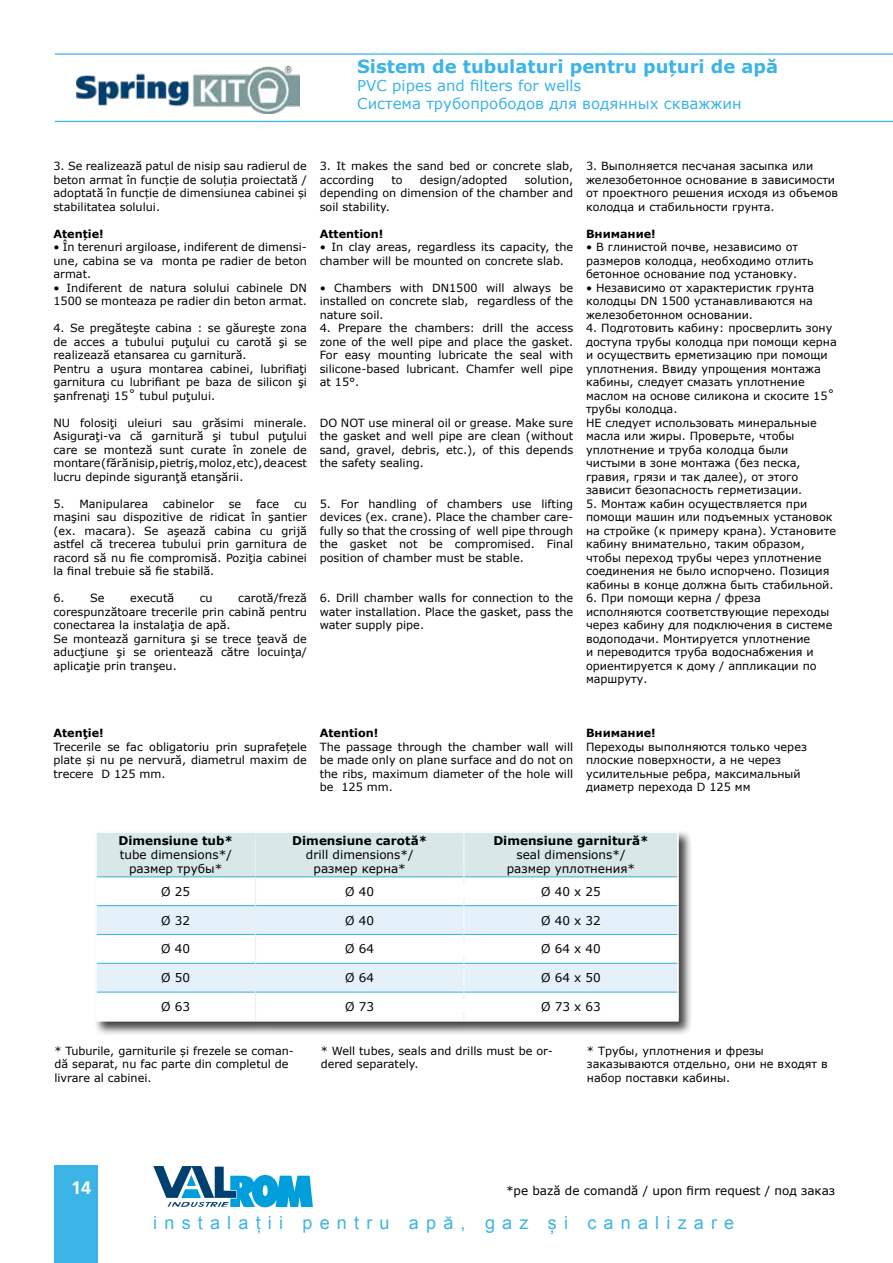
<style>
.page{position:relative;width:893px;height:1263px;background:#fff}
.page>*{position:absolute;margin:0;border:0;box-sizing:border-box;transform-origin:0 0}
.t1{font:18px "Arial";letter-spacing:.4em;color:#3cb4e7}
.t2{font:700 18px "Verdana";color:#3cb4e7}
.t3{font:700 18px "Frutiger";color:#fff}
.t4{font:15px/18px "Verdana";color:#3cb4e7}
.t5{font:12px/14.4px "Verdana";color:#000;text-align:center}
.t6{font:700 12px "Verdana";color:#000}
.t7{font:11.25px/13.5px "Verdana";color:#000}
.t8{font:700 11.25px "Verdana";color:#000}
</style>
<div class="page">
<svg style="left:153px;top:1166px;width:160px;height:41px"></svg>
<div style="left:54px;top:1165px;width:44px;height:98px;background:#3cb4e7"></div>
<img style="left:77px;top:67px;width:222px;height:47px">
<hr style="left:55px;top:53px;width:838px;height:2px;background:#3cb4e7">
<hr style="left:55px;top:121px;width:838px;height:1px;background:#3cb4e7">
<div style="left:93px;top:829px;width:600px;height:207px;background:#000;opacity:.75"></div>
<hr style="left:95px;top:833px;width:2px;height:44px;background:#fff">
<hr style="left:95px;top:1020px;width:161px;height:2px;background:#fff">
<hr style="left:256px;top:1020px;width:208px;height:2px;background:#fff">
<hr style="left:464px;top:1020px;width:215px;height:2px;background:#fff">
<hr style="left:95px;top:831px;width:161px;height:2px;background:#fff">
<hr style="left:256px;top:831px;width:208px;height:2px;background:#fff">
<hr style="left:464px;top:831px;width:215px;height:2px;background:#fff">
<hr style="left:677px;top:833px;width:2px;height:44px;background:#fff">
<hr style="left:95px;top:877px;width:2px;height:29px;background:#fff">
<hr style="left:677px;top:877px;width:2px;height:29px;background:#fff">
<hr style="left:95px;top:906px;width:2px;height:28px;background:#fff">
<hr style="left:677px;top:906px;width:2px;height:28px;background:#fff">
<hr style="left:95px;top:934px;width:2px;height:29px;background:#fff">
<hr style="left:677px;top:934px;width:2px;height:29px;background:#fff">
<hr style="left:95px;top:963px;width:2px;height:29px;background:#fff">
<hr style="left:677px;top:963px;width:2px;height:29px;background:#fff">
<hr style="left:95px;top:992px;width:2px;height:28px;background:#fff">
<hr style="left:677px;top:992px;width:2px;height:28px;background:#fff">
<svg style="left:96px;top:832px;width:582px;height:188px"></svg>
<h1 class="t2" style="left:357px;top:54px;width:423px">Sistem de tubulaturi pentru puțuri de apă</h1>
<h2 class="t4" style="left:357px;top:77px;width:386px">PVC pipes and filters for wells<br>Система трубопрободов для водянных скважжин</h2>
<p class="t7" style="left:53px;top:159px;width:255px;text-align:justify">3. Se realizează patul de nisip sau radierul de beton armat în funcție de soluția proiectată / adoptată în funcție de dimensiunea cabinei și stabilitatea solului.</p>
<p class="t8" style="left:53px;top:226px;width:52px">Atenție!</p>
<p class="t7" style="left:53px;top:240px;width:255px;text-align:justify">• În terenuri argiloase, indiferent de dimensi&shy;une, cabina se va monta pe radier de beton armat.</p>
<p class="t7" style="left:53px;top:281px;width:255px">• Indiferent de natura solului cabinele DN<br>1500 se monteaza pe radier din beton armat.</p>
<p class="t7" style="left:53px;top:321px;width:255px">4. Se pregăteşte cabina : se găureşte zona de acces a tubului puţului cu carotă şi se realizează etansarea cu garnitură.<br>Pentru a uşura montarea cabinei, lubrifiaţi garnitura cu lubrifiant pe baza de silicon şi şanfrenaţi 15˚ tubul puţului.</p>
<p class="t7" style="left:53px;top:416px;width:255px;text-align:justify">NU folosiţi uleiuri sau grăsimi minerale.<br>Asiguraţi-va că garnitură şi tubul puţului care se monteză sunt curate în zonele de montare (fără nisip, pietriş, moloz, etc), de acest lucru depinde siguranţă etanşării.</p>
<p class="t7" style="left:53px;top:497px;width:96px">5. Manipularea</p>
<p class="t7" style="left:163px;top:497px;width:53px">cabinelor</p>
<p class="t7" style="left:229px;top:497px;width:14px">se</p>
<p class="t7" style="left:256px;top:497px;width:25px">face</p>
<p class="t7" style="left:53px;top:497px;width:255px;text-align:justify;text-indent:241px">cu maşini sau dispozitive de ridicat în şantier (ex. macara). Se aşează cabina cu grijă astfel că trecerea tubului prin garnitura de racord să nu fie compromisă. Poziţia cabinei la final trebuie să fie stabilă.</p>
<p class="t7" style="left:53px;top:591px;width:53px">6. Se</p>
<p class="t7" style="left:130px;top:591px;width:46px">execută</p>
<p class="t7" style="left:200px;top:591px;width:14px">cu</p>
<p class="t7" style="left:53px;top:591px;width:255px;text-indent:185px">carotă/freză corespunzătoare trecerile prin cabină pentru conectarea la instalaţia de apă.<br>Se montează garnitura şi se trece ţeavă de aducţiune şi se orientează către locuinţa/ aplicaţie prin tranşeu.</p>
<p class="t7" style="left:320px;top:159px;width:255px">3. It makes the sand bed or concrete slab, according</p>
<p class="t7" style="left:320px;top:173px;width:255px;text-align:justify;text-indent:205px">solution, depending on dimension of the chamber and soil stability.</p>
<p class="t8" style="left:320px;top:226px;width:65px">Attention!</p>
<p class="t7" style="left:320px;top:240px;width:255px">• In clay areas, regardless its capacity, the chamber will be mounted on concrete slab.</p>
<p class="t7" style="left:320px;top:281px;width:255px;text-align:justify">• Chambers with DN1500 will always be installed on concrete slab, regardless of the nature soil.</p>
<p class="t7" style="left:320px;top:321px;width:255px;text-align:justify">4. Prepare the chambers: drill the access zone of the well pipe and place the gasket.<br>For easy mounting lubricate the seal with silicone-based lubricant. Chamfer well pipe at 15°.</p>
<p class="t7" style="left:320px;top:416px;width:255px;text-align:justify">DO NOT use mineral oil or grease. Make sure the gasket and well pipe are clean (without sand, gravel, debris, etc.), of this depends the safety sealing.</p>
<p class="t7" style="left:320px;top:497px;width:255px;text-align:justify">5. For handling of chambers use lifting devices (ex. crane). Place the chamber care&shy;fully so that the crossing of well pipe through the gasket not be compromised. Final position of chamber must be stable.</p>
<p class="t7" style="left:320px;top:591px;width:255px;text-align:justify">6. Drill chamber walls for connection to the water installation. Place the gasket, pass the water supply pipe.</p>
<p class="t7" style="left:391px;top:173px;width:13px">to</p>
<p class="t7" style="left:420px;top:173px;width:89px">design/adopted</p>
<p class="t7" style="left:586px;top:159px;width:254px">3. Выполняется песчаная засыпка или железобетонное основание в зависимости от проектного решения исходя из объемов колодца и стабильности грунта.</p>
<p class="t8" style="left:586px;top:226px;width:71px">Внимание!</p>
<p class="t7" style="left:586px;top:240px;width:229px">• В глинистой почве, независимо от размеров колодца, необходимо отлить бетонное основание под установку.</p>
<p class="t7" style="left:586px;top:281px;width:230px;text-align:justify">• Независимо от характеристик грунта колодцы DN 1500 устанавливаются на железобетонном основании.</p>
<p class="t7" style="left:586px;top:321px;width:252px">4. Подготовить кабину: просверлить зону доступа трубы колодца при помощи керна и осуществить ерметизацию при помощи уплотнения. Ввиду упрощения монтажа кабины, следует смазать уплотнение маслом на основе силикона и скосите 15˚ трубы колодца.<br>НЕ следует использовать минеральные масла или жиры. Проверьте, чтобы уплотнение и труба колодца были чистыми в зоне монтажа (без песка, гравия, грязи и так далее), от этого зависит безопасность герметизации.</p>
<p class="t7" style="left:586px;top:497px;width:252px">5. Монтаж кабин осуществляется при помощи машин или подъемных установок на стройке (к примеру крана). Установите кабину внимательно, таким образом, чтобы переход трубы через уплотнение соединения не было испорчено. Позиция кабины в конце должна быть стабильной.</p>
<p class="t7" style="left:586px;top:591px;width:248px">6. При помощи керна / фреза исполняются соответствующие переходы через кабину для подключения в системе водоподачи. Монтируется уплотнение<br>и переводится труба водоснабжения и ориентируется к дому / аппликации по маршруту.</p>
<p class="t8" style="left:53px;top:725px;width:52px">Atenţie!</p>
<p class="t7" style="left:53px;top:740px;width:255px;text-align:justify">Trecerile se fac obligatoriu prin suprafețele plate și nu pe nervură, diametrul maxim de trecere D 125 mm.</p>
<p class="t8" style="left:320px;top:725px;width:60px">Atention!</p>
<p class="t7" style="left:320px;top:740px;width:255px;text-align:justify">The passage through the chamber wall will be made only on plane surface and do not on the ribs, maximum diameter of the hole will be 125 mm.</p>
<p class="t8" style="left:586px;top:725px;width:71px">Внимание!</p>
<p class="t7" style="left:586px;top:740px;width:222px">Переходы выполняются только через плоские поверхности, а не через усилительные ребра, максимальный диаметр перехода D 125 мм</p>
<p class="t6" style="left:118px;top:832px;width:116px">Dimensiune tub*</p>
<p class="t5" style="left:120px;top:847px;width:114px">tube dimensions*/ pазмер трубы*</p>
<p class="t6" style="left:292px;top:832px;width:136px">Dimensiune carotă*</p>
<p class="t5" style="left:306px;top:847px;width:109px">drill dimensions*/ pазмер керна*</p>
<p class="t6" style="left:493px;top:832px;width:157px">Dimensiune garnitură*</p>
<p class="t5" style="left:507px;top:847px;width:130px">seal dimensions*/ pазмер уплотнения*</p>
<p class="t5" style="left:161px;top:884px;width:30px">Ø 25</p>
<p class="t5" style="left:345px;top:884px;width:30px">Ø 40</p>
<p class="t5" style="left:541px;top:884px;width:61px">Ø 40 x 25</p>
<p class="t5" style="left:161px;top:913px;width:30px">Ø 32</p>
<p class="t5" style="left:345px;top:913px;width:30px">Ø 40</p>
<p class="t5" style="left:541px;top:913px;width:61px">Ø 40 x 32</p>
<p class="t5" style="left:161px;top:942px;width:30px">Ø 40</p>
<p class="t5" style="left:345px;top:942px;width:30px">Ø 64</p>
<p class="t5" style="left:541px;top:942px;width:61px">Ø 64 x 40</p>
<p class="t5" style="left:161px;top:970px;width:30px">Ø 50</p>
<p class="t5" style="left:345px;top:970px;width:30px">Ø 64</p>
<p class="t5" style="left:541px;top:970px;width:61px">Ø 64 x 50</p>
<p class="t5" style="left:161px;top:999px;width:30px">Ø 63</p>
<p class="t5" style="left:345px;top:999px;width:30px">Ø 73</p>
<p class="t5" style="left:541px;top:999px;width:61px">Ø 73 x 63</p>
<p class="t7" style="left:54px;top:1044px;width:241px">* Tuburile, garniturile și frezele se coman&shy;dă separat, nu fac parte din completul de livrare al cabinei.</p>
<p class="t7" style="left:321px;top:1044px;width:234px">* Well tubes, seals and drills must be or&shy;dered separately.</p>
<p class="t7" style="left:587px;top:1044px;width:242px">* Трубы, уплотнения и фрезы заказываются отдельно, они не входят в набор поставки кабины.</p>
<h1 class="t3" style="left:71px;top:1178px;width:22px">14</h1>
<p class="t5" style="left:506px;top:1183px;width:331px">*pe bază de comandă / upon firm request / под заказ</p>
<h1 class="t1" style="left:153px;top:1211px;width:582px">instalații pentru apă, gaz și canalizare</h1>
</div>
